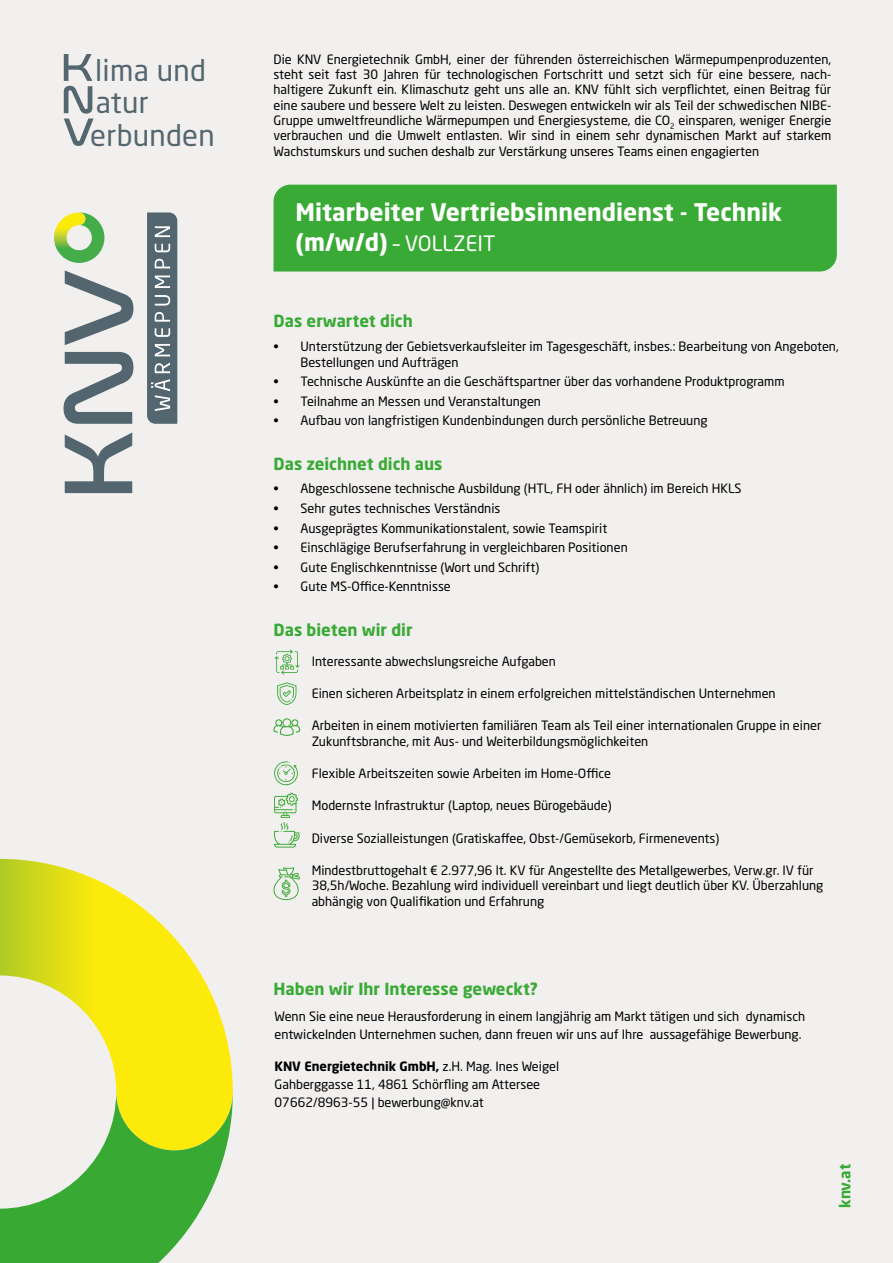
<style>
.page{position:relative;width:893px;height:1263px;background:#f2f0ee}
.page>*{position:absolute;margin:0;border:0;box-sizing:border-box;transform-origin:0 0}
.t1{font:29.25px/32.5px "Neo Sans W1 G";letter-spacing:.01em;color:#546670}
.t2{font:700 24px "Neo Sans W1 G";color:#fff}
.t3{font:21px "Neo Sans W1 G";color:#fff}
.t4{font:700 16.5px "Neo Sans W1 G";color:#3aaa36}
.t5{font:700 15px "Neo Sans W1 G";color:#3aaa36}
.t6{font:12.75px/15.3px "Neo Sans W1 G";color:#000}
.s1{font-weight:700;font-size:24px}
.s2{font-weight:700}
</style>
<div class="page">
<svg style="left:65px;top:432px;width:67px;height:61px"></svg>
<svg style="left:64px;top:352px;width:69px;height:72px"></svg>
<svg style="left:65px;top:270px;width:68px;height:75px"></svg>
<svg style="left:147px;top:212px;width:30px;height:212px;background:#697a81"></svg>
<svg style="left:54px;top:212px;width:50px;height:51px"></svg>
<svg style="left:0;top:859px;width:226px;height:175px"></svg>
<svg style="left:0;top:1034px;width:233px;height:229px"></svg>
<div style="left:274px;top:185px;width:563px;height:87px;background:#3aaa36"></div>
<svg style="left:273px;top:867px;width:27px;height:33px"></svg>
<svg style="left:273px;top:718px;width:27px;height:18px"></svg>
<svg style="left:274px;top:761px;width:24px;height:24px"></svg>
<svg style="left:275px;top:649px;width:25px;height:25px"></svg>
<svg style="left:277px;top:682px;width:19px;height:23px"></svg>
<svg style="left:274px;top:793px;width:26px;height:54px"></svg>
<svg style="left:64px;top:54px;width:30px;height:92px"></svg>
<h1 class="t1" style="left:90px;top:53px;width:126px">lima und atur erbunden</h1>
<p class="t6" style="left:274px;top:51px;width:559px;text-align:justify">Die KNV Energietechnik GmbH, einer der führenden österreichischen Wärmepumpenproduzenten, steht seit fast 30 Jahren für technologischen Fortschritt und setzt sich für eine bessere, nach&shy;haltigere Zukunft ein. Klimaschutz geht uns alle an. KNV fühlt sich verpflichtet, einen Beitrag für eine saubere und bessere Welt zu leisten. Deswegen entwickeln wir als Teil der schwedischen NIBE-Gruppe umweltfreundliche Wärmepumpen und Energiesysteme, die CO<sub>2</sub> einsparen, weniger Energie verbrauchen und die Umwelt entlasten. Wir sind in einem sehr dynamischen Markt auf starkem Wachstumskurs und suchen deshalb zur Verstärkung unseres Teams einen engagierten</p>
<h2 class="t2" style="left:296px;top:197px;width:488px">Mitarbeiter Vertriebsinnendienst - Technik</h2>
<h3 class="t3" style="left:296px;top:231px;width:201px"><span class="s1">(m/w/d)</span> – VOLLZEIT</h3>
<p class="t4" style="left:274px;top:310px;width:141px">Das erwartet dich</p>
<p class="t6" style="left:301px;top:339px;width:540px;text-indent:-27px">• Unterstützung der Gebietsverkaufsleiter im Tagesgeschäft, insbes.: Bearbeitung von Angeboten,<br>Bestellungen und Aufträgen</p>
<p class="t6" style="left:274px;top:374px;width:512px">• Technische Auskünfte an die Geschäftspartner über das vorhandene Produktprogramm</p>
<p class="t6" style="left:274px;top:393px;width:269px">• Teilnahme an Messen und Veranstaltungen</p>
<p class="t6" style="left:274px;top:413px;width:436px">• Aufbau von langfristigen Kundenbindungen durch persönliche Betreuung</p>
<p class="t4" style="left:274px;top:453px;width:171px">Das zeichnet dich aus</p>
<p class="t6" style="left:274px;top:481px;width:469px">• Abgeschlossene technische Ausbildung (HTL, FH oder ähnlich) im Bereich HKLS</p>
<p class="t6" style="left:274px;top:500px;width:228px">• Sehr gutes technisches Verständnis</p>
<p class="t6" style="left:274px;top:520px;width:335px">• Ausgeprägtes Kommunikationstalent, sowie Teamspirit</p>
<p class="t6" style="left:274px;top:540px;width:356px">• Einschlägige Berufserfahrung in vergleichbaren Positionen</p>
<p class="t6" style="left:274px;top:559px;width:267px">• Gute Englischkenntnisse (Wort und Schrift)</p>
<p class="t6" style="left:274px;top:579px;width:179px">• Gute MS-Office-Kenntnisse</p>
<p class="t4" style="left:274px;top:619px;width:141px">Das bieten wir dir</p>
<p class="t6" style="left:312px;top:653px;width:246px">Interessante abwechslungsreiche Aufgaben</p>
<p class="t6" style="left:312px;top:686px;width:465px">Einen sicheren Arbeitsplatz in einem erfolgreichen mittelständischen Unternehmen</p>
<p class="t6" style="left:312px;top:718px;width:511px">Arbeiten in einem motivierten familiären Team als Teil einer internationalen Gruppe in einer<br>Zukunftsbranche, mit Aus- und Weiterbildungsmöglichkeiten</p>
<p class="t6" style="left:312px;top:765px;width:301px">Flexible Arbeitszeiten sowie Arbeiten im Home-Office</p>
<p class="t6" style="left:312px;top:798px;width:301px">Modernste Infrastruktur (Laptop, neues Bürogebäude)</p>
<p class="t6" style="left:312px;top:830px;width:409px">Diverse Sozialleistungen (Gratiskaffee, Obst-/Gemüsekorb, Firmenevents)</p>
<p class="t6" style="left:312px;top:862px;width:513px">Mindestbruttogehalt € 2.977,96 lt. KV für Angestellte des Metallgewerbes, Verw.gr. IV für<br>38,5h/Woche. Bezahlung wird individuell vereinbart und liegt deutlich über KV. Überzahlung abhängig von Qualifikation und Erfahrung</p>
<p class="t4" style="left:274px;top:978px;width:266px">Haben wir Ihr Interesse geweckt?</p>
<p class="t6" style="left:275px;top:1007px;width:532px;line-height:18px">Wenn Sie eine neue Herausforderung in einem langjährig am Markt tätigen und sich dynamisch entwickelnden Unternehmen suchen, dann freuen wir uns auf Ihre aussagefähige Bewerbung.</p>
<p class="t6" style="left:275px;top:1057px;width:286px;line-height:18px"><span class="s2">KNV Energietechnik GmbH,</span> z.H. Mag. Ines Weigel<br>Gahberggasse 11, 4861 Schörfling am Attersee<br>07662/8963-55 | bewerbung@knv.at</p>
<p class="t5" style="left:835px;top:1208px;width:46px;rotate:-90deg">knv.at</p>
</div>
